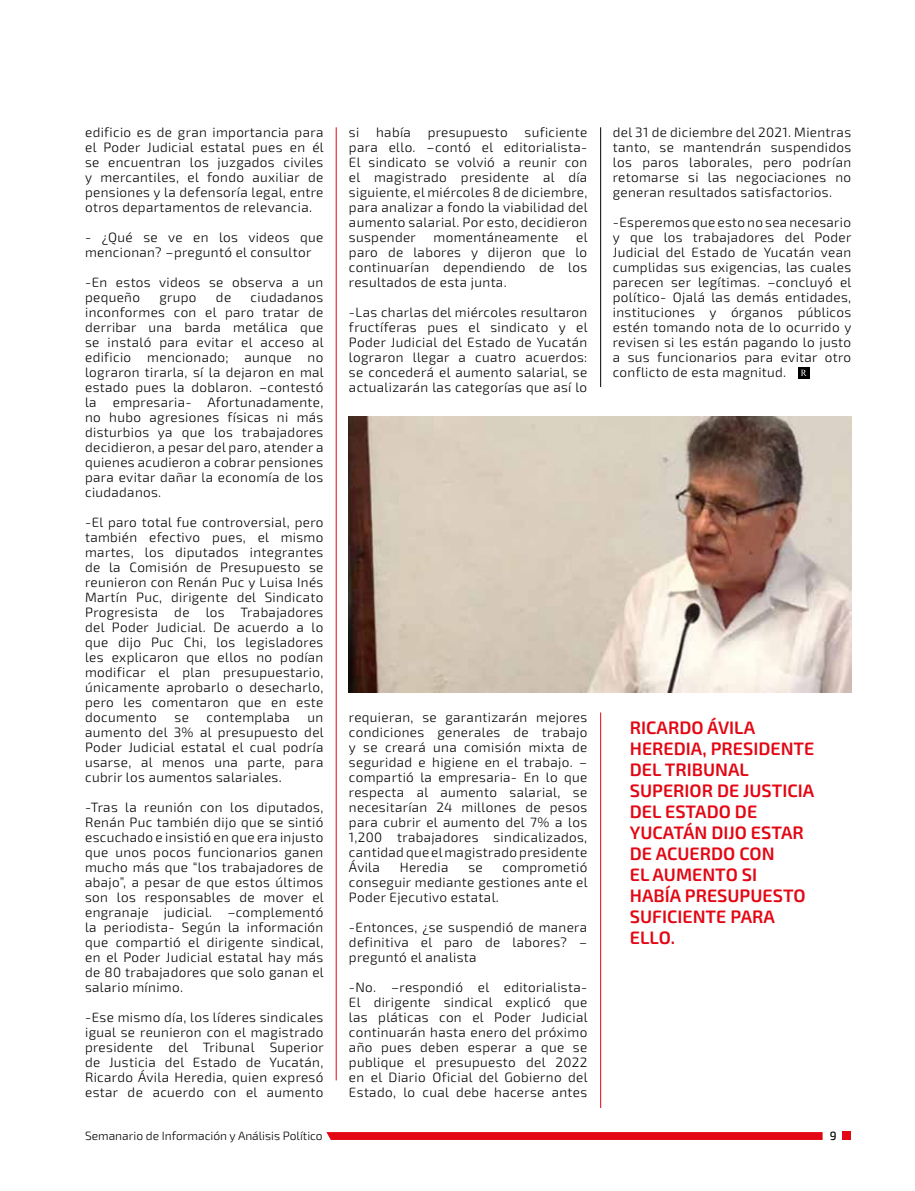
<style>
.page{position:relative;width:915px;height:1191px;background:#fff}
.page>*{position:absolute;margin:0;border:0;box-sizing:border-box;transform-origin:0 0}
.t1{font:600 18px/21px "Exo 2";color:#e30613}
.t2{font:300 13.5px/15px "Exo 2";letter-spacing:.025em;color:#000;text-align:justify}
.t3{font:300 12px "Exo 2";color:#000}
.t4{font:500 12px "Exo 2";color:#000}
</style>
<div class="page">
<div style="left:842px;top:1131px;width:8px;height:9px;background:#e30613"></div>
<svg style="left:326px;top:1132px;width:496px;height:8px;background:#e30a17"></svg>
<hr style="left:336px;top:127px;width:1px;height:953px;background:#e30613">
<hr style="left:600px;top:127px;width:1px;height:260px;background:#000">
<hr style="left:600px;top:712px;width:1px;height:396px;background:#e30613">
<div style="left:797px;top:367px;width:12px;height:12px;background:#000"></div>
<svg style="left:801px;top:370px;width:5px;height:6px"></svg>
<img style="left:349px;top:417px;width:501px;height:275px">
<p class="t2" style="left:85px;top:125px;width:240px">edificio es de gran importancia para el Poder Judicial estatal pues en él se encuentran los juzgados civiles y mercantiles, el fondo auxiliar de pensiones y la defensoría legal, entre otros departamentos de relevancia.</p>
<p class="t2" style="left:85px;top:230px;width:240px">- ¿Qué se ve en los videos que mencionan? –preguntó el consultor</p>
<p class="t2" style="left:85px;top:275px;width:240px">-En estos videos se observa a un pequeño</p>
<p class="t2" style="left:85px;top:290px;width:240px;text-indent:165px">ciudadanos inconformes con el paro tratar de derribar una barda metálica que se instaló para evitar el acceso al edificio mencionado; aunque no lograron tirarla, sí la dejaron en mal estado pues la doblaron. –contestó la empresaria- Afortunadamente, no hubo agresiones físicas ni más disturbios ya que los trabajadores decidieron, a pesar del paro, atender a quienes acudieron a cobrar pensiones para evitar dañar la economía de los ciudadanos.</p>
<p class="t2" style="left:85px;top:515px;width:240px">-El paro total fue controversial, pero también efectivo pues, el mismo martes, los diputados integrantes de la Comisión de Presupuesto se reunieron con Renán Puc y Luisa Inés Martín Puc, dirigente del Sindicato Progresista de los Trabajadores del Poder Judicial. De acuerdo a lo que dijo Puc Chi, los legisladores les explicaron que ellos no podían modificar el plan presupuestario, únicamente aprobarlo o desecharlo, pero les comentaron que en este documento</p>
<p class="t2" style="left:159px;top:290px;width:39px">grupo</p>
<p class="t2" style="left:216px;top:290px;width:17px">de</p>
<p class="t2" style="left:174px;top:710px;width:16px">se</p>
<p class="t2" style="left:206px;top:710px;width:85px">contemplaba</p>
<p class="t2" style="left:85px;top:710px;width:240px;text-indent:222px">un aumento del 3% al presupuesto del Poder Judicial estatal el cual podría usarse, al menos una parte, para cubrir los aumentos salariales.</p>
<p class="t2" style="left:85px;top:800px;width:240px">-Tras la reunión con los diputados, Renán Puc también dijo que se sintió escuchado e insistió en que era injusto que unos pocos funcionarios ganen mucho más que “los trabajadores de abajo”, a pesar de que estos últimos son los responsables de mover el engranaje judicial. –complementó la periodista- Según la información que compartió el dirigente sindical, en el Poder Judicial estatal hay más de 80 trabajadores que solo ganan el salario mínimo.</p>
<p class="t2" style="left:85px;top:1010px;width:240px">-Ese mismo día, los líderes sindicales igual se reunieron con el magistrado presidente del Tribunal Superior de Justicia del Estado de Yucatán, Ricardo Ávila Heredia, quien expresó estar de acuerdo con el aumento</p>
<p class="t2" style="left:349px;top:125px;width:240px">si había presupuesto suficiente para ello. –contó el editorialista-El sindicato se volvió a reunir con el magistrado presidente al día siguiente, el miércoles 8 de diciembre, para analizar a fondo la viabilidad del aumento salarial. Por esto, decidieron suspender</p>
<p class="t2" style="left:433px;top:230px;width:126px">momentáneamente</p>
<p class="t2" style="left:349px;top:230px;width:240px;text-indent:227px">el paro de labores y dijeron que lo continuarían dependiendo de los resultados de esta junta.</p>
<p class="t2" style="left:349px;top:305px;width:240px">-Las charlas del miércoles resultaron fructíferas pues el sindicato y el Poder Judicial del Estado de Yucatán lograron llegar a cuatro acuerdos: se concederá el aumento salarial, se actualizarán las categorías que así lo</p>
<p class="t2" style="left:349px;top:710px;width:240px">requieran, se garantizarán mejores condiciones generales de trabajo y se creará una comisión mixta de seguridad e higiene en el trabajo. – compartió la empresaria- En lo que respecta al aumento salarial, se necesitarían 24 millones de pesos para cubrir el aumento del 7% a los 1,200 trabajadores sindicalizados, cantidad que el magistrado presidente Ávila</p>
<p class="t2" style="left:349px;top:860px;width:240px;text-indent:154px">comprometió conseguir mediante gestiones ante el Poder Ejecutivo estatal.</p>
<p class="t2" style="left:349px;top:920px;width:240px">-Entonces, ¿se suspendió de manera definitiva el paro de labores? – preguntó el analista</p>
<p class="t2" style="left:349px;top:980px;width:240px">-No. –respondió el editorialista-El dirigente sindical explicó que las pláticas con el Poder Judicial continuarán hasta enero del próximo año pues deben esperar a que se publique el presupuesto del 2022 en el Diario Oficial del Gobierno del Estado, lo cual debe hacerse antes</p>
<p class="t2" style="left:399px;top:860px;width:50px">Heredia</p>
<p class="t2" style="left:468px;top:860px;width:16px">se</p>
<p class="t2" style="left:612px;top:125px;width:240px">del 31 de diciembre del 2021. Mientras tanto, se mantendrán suspendidos los paros laborales, pero podrían retomarse si las negociaciones no generan resultados satisfactorios.</p>
<p class="t2" style="left:612px;top:215px;width:240px">-Esperemos que esto no sea necesario y que los trabajadores del Poder Judicial del Estado de Yucatán vean cumplidas sus exigencias, las cuales parecen ser legítimas. –concluyó el político- Ojalá las demás entidades, instituciones y órganos públicos estén tomando nota de lo ocurrido y revisen si les están pagando lo justo a sus funcionarios para evitar otro conflicto de esta magnitud.</p>
<h1 class="t1" style="left:629px;top:717px;width:186px">RICARDO ÁVILA<br>HEREDIA, PRESIDENTE<br>DEL TRIBUNAL<br>SUPERIOR DE JUSTICIA<br>DEL ESTADO DE<br>YUCATÁN DIJO ESTAR<br>DE ACUERDO CON<br>EL AUMENTO SI<br>HABÍA PRESUPUESTO<br>SUFICIENTE PARA<br>ELLO.</h1>
<p class="t3" style="left:85px;top:1128px;width:239px">Semanario de Información y Análisis Político</p>
<p class="t4" style="left:829px;top:1128px;width:8px">9</p>
</div>
